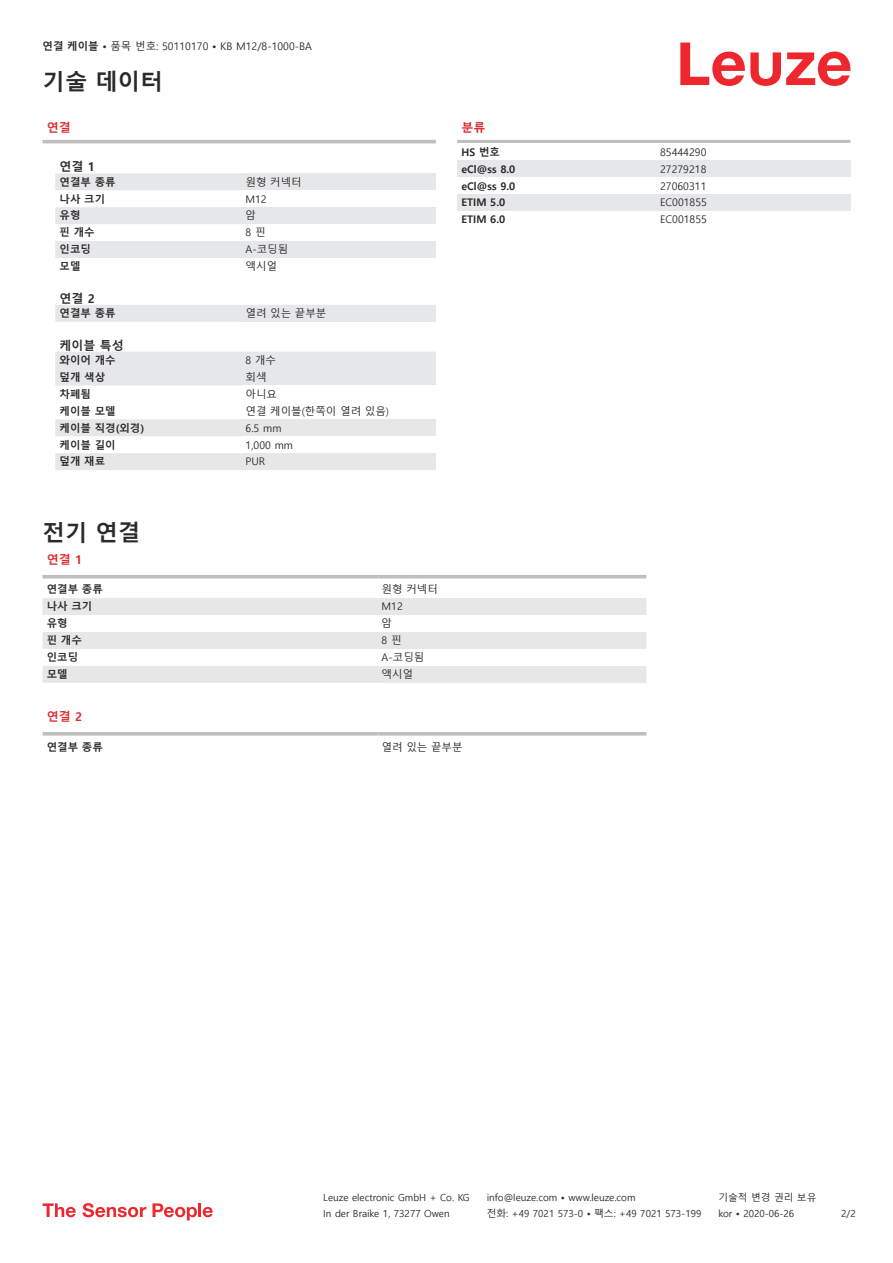
<style>
.page{position:relative;width:893px;height:1263px;background:#fff}
.page>*{position:absolute;margin:0;border:0;box-sizing:border-box;transform-origin:0 0}
.t1{font:700 22.5px "Malgun Gothic";color:#2b292a}
.t2{font:700 12px "Malgun Gothic";color:#2b292a}
.t3{font:700 12px "Malgun Gothic";color:#db2a30}
.t4{font:10.5px "Malgun Gothic";color:#2b292a}
.t5{font:700 10.5px "Malgun Gothic";color:#2b292a}
.t6{font:9.75px "Malgun Gothic";color:#2b292a}
.s1{font-weight:700}
</style>
<div class="page">
<svg style="left:680px;top:43px;width:170px;height:43px"></svg>
<svg style="left:55px;top:173px;width:187px;height:297px"></svg>
<hr style="left:43px;top:140px;width:393px;height:3px;background:#bdbfc1">
<div style="left:242px;top:173px;width:194px;height:17px;background:#e6e7e9"></div>
<div style="left:242px;top:207px;width:194px;height:17px;background:#e6e7e9"></div>
<div style="left:242px;top:241px;width:194px;height:17px;background:#e6e7e9"></div>
<div style="left:242px;top:305px;width:194px;height:17px;background:#e6e7e9"></div>
<div style="left:242px;top:352px;width:194px;height:17px;background:#e6e7e9"></div>
<div style="left:242px;top:369px;width:194px;height:16px;background:#e6e7e9"></div>
<div style="left:242px;top:419px;width:194px;height:17px;background:#e6e7e9"></div>
<div style="left:242px;top:453px;width:194px;height:17px;background:#e6e7e9"></div>
<svg style="left:43px;top:578px;width:603px;height:1px"></svg>
<svg style="left:43px;top:598px;width:335px;height:85px;fill:#e6e7e9"></svg>
<hr style="left:43px;top:575px;width:335px;height:3px;background:#bdbfc1">
<hr style="left:378px;top:575px;width:268px;height:3px;background:#bdbfc1">
<div style="left:378px;top:598px;width:268px;height:17px;background:#e6e7e9"></div>
<div style="left:378px;top:632px;width:268px;height:17px;background:#e6e7e9"></div>
<div style="left:378px;top:666px;width:268px;height:17px;background:#e6e7e9"></div>
<svg style="left:43px;top:732px;width:335px;height:4px"></svg>
<svg style="left:378px;top:732px;width:268px;height:4px"></svg>
<hr style="left:457px;top:140px;width:393px;height:3px;background:#bdbfc1">
<div style="left:457px;top:160px;width:200px;height:17px;background:#e6e7e9"></div>
<div style="left:657px;top:160px;width:193px;height:17px;background:#e6e7e9"></div>
<div style="left:457px;top:194px;width:200px;height:17px;background:#e6e7e9"></div>
<div style="left:657px;top:194px;width:193px;height:17px;background:#e6e7e9"></div>
<svg style="left:43px;top:1203px;width:33px;height:14px"></svg>
<svg style="left:83px;top:1203px;width:63px;height:14px"></svg>
<svg style="left:153px;top:1203px;width:44px;height:17px"></svg>
<hr style="left:198px;top:1203px;width:3px;height:14px;background:#ed272d">
<svg style="left:203px;top:1207px;width:10px;height:10px"></svg>
<p class="t4" style="left:43px;top:41px;width:271px"><span class="s1">연결 케이블 •</span> 품목 번호: 50110170 <span class="s1">•</span> KB M12/8-1000-BA</p>
<h1 class="t1" style="left:43px;top:69px;width:122px">기술 데이터</h1>
<p class="t3" style="left:47px;top:121px;width:25px">연결</p>
<p class="t2" style="left:60px;top:160px;width:37px">연결 1</p>
<p class="t5" style="left:60px;top:176px;width:58px">연결부 종류</p>
<p class="t4" style="left:246px;top:176px;width:58px">원형 커넥터</p>
<p class="t5" style="left:60px;top:192px;width:47px">나사 크기</p>
<p class="t4" style="left:246px;top:193px;width:23px">M12</p>
<p class="t5" style="left:60px;top:209px;width:22px">유형</p>
<p class="t4" style="left:246px;top:210px;width:12px">암</p>
<p class="t5" style="left:60px;top:226px;width:37px">핀 개수</p>
<p class="t4" style="left:246px;top:227px;width:21px">8 핀</p>
<p class="t5" style="left:60px;top:243px;width:33px">인코딩</p>
<p class="t4" style="left:246px;top:243px;width:44px">A-코딩됨</p>
<p class="t5" style="left:60px;top:260px;width:22px">모델</p>
<p class="t4" style="left:246px;top:260px;width:33px">액시얼</p>
<p class="t2" style="left:60px;top:291px;width:37px">연결 2</p>
<p class="t5" style="left:60px;top:307px;width:58px">연결부 종류</p>
<p class="t4" style="left:246px;top:307px;width:82px">열려 있는 끝부분</p>
<p class="t2" style="left:60px;top:338px;width:66px">케이블 특성</p>
<p class="t5" style="left:60px;top:354px;width:58px">와이어 개수</p>
<p class="t4" style="left:246px;top:354px;width:32px">8 개수</p>
<p class="t5" style="left:60px;top:371px;width:47px">덮개 색상</p>
<p class="t4" style="left:246px;top:371px;width:22px">회색</p>
<p class="t5" style="left:60px;top:388px;width:33px">차폐됨</p>
<p class="t4" style="left:246px;top:388px;width:33px">아니요</p>
<p class="t5" style="left:60px;top:405px;width:58px">케이블 모델</p>
<p class="t4" style="left:246px;top:405px;width:145px">연결 케이블(한쪽이 열려 있음)</p>
<p class="t5" style="left:60px;top:421px;width:86px">케이블 직경(외경)</p>
<p class="t4" style="left:246px;top:422px;width:38px">6.5 mm</p>
<p class="t5" style="left:60px;top:438px;width:58px">케이블 길이</p>
<p class="t4" style="left:246px;top:439px;width:49px">1,000 mm</p>
<p class="t5" style="left:60px;top:455px;width:47px">덮개 재료</p>
<p class="t4" style="left:246px;top:456px;width:21px">PUR</p>
<p class="t3" style="left:461px;top:121px;width:25px">분류</p>
<p class="t5" style="left:461px;top:146px;width:40px">HS 번호</p>
<p class="t4" style="left:660px;top:146px;width:48px">85444290</p>
<p class="t5" style="left:461px;top:163px;width:55px">eCl@ss 8.0</p>
<p class="t4" style="left:660px;top:163px;width:48px">27279218</p>
<p class="t5" style="left:461px;top:179px;width:55px">eCl@ss 9.0</p>
<p class="t4" style="left:660px;top:180px;width:48px">27060311</p>
<p class="t5" style="left:461px;top:196px;width:45px">ETIM 5.0</p>
<p class="t4" style="left:660px;top:197px;width:48px">EC001855</p>
<p class="t5" style="left:461px;top:213px;width:45px">ETIM 6.0</p>
<p class="t4" style="left:660px;top:214px;width:48px">EC001855</p>
<h1 class="t1" style="left:43px;top:520px;width:99px">전기 연결</h1>
<p class="t3" style="left:47px;top:553px;width:37px">연결 1</p>
<p class="t5" style="left:47px;top:583px;width:58px">연결부 종류</p>
<p class="t4" style="left:382px;top:584px;width:58px">원형 커넥터</p>
<p class="t5" style="left:47px;top:600px;width:47px">나사 크기</p>
<p class="t4" style="left:382px;top:601px;width:23px">M12</p>
<p class="t5" style="left:47px;top:617px;width:22px">유형</p>
<p class="t4" style="left:382px;top:617px;width:12px">암</p>
<p class="t5" style="left:47px;top:634px;width:37px">핀 개수</p>
<p class="t4" style="left:382px;top:634px;width:21px">8 핀</p>
<p class="t5" style="left:47px;top:651px;width:33px">인코딩</p>
<p class="t4" style="left:382px;top:651px;width:44px">A-코딩됨</p>
<p class="t5" style="left:47px;top:668px;width:22px">모델</p>
<p class="t4" style="left:382px;top:668px;width:33px">액시얼</p>
<p class="t3" style="left:47px;top:710px;width:37px">연결 2</p>
<p class="t5" style="left:47px;top:740px;width:58px">연결부 종류</p>
<p class="t4" style="left:382px;top:741px;width:82px">열려 있는 끝부분</p>
<p class="t6" style="left:323px;top:1192px;width:148px">Leuze electronic GmbH + Co. KG</p>
<p class="t6" style="left:487px;top:1192px;width:150px">info@leuze.com • www.leuze.com</p>
<p class="t6" style="left:718px;top:1192px;width:100px">기술적 변경 권리 보유</p>
<p class="t6" style="left:323px;top:1208px;width:128px">In der Braike 1, 73277 Owen</p>
<p class="t6" style="left:487px;top:1208px;width:216px">전화: +49 7021 573-0 • 팩스: +49 7021 573-199</p>
<p class="t6" style="left:718px;top:1208px;width:77px">kor • 2020-06-26</p>
<p class="t6" style="left:841px;top:1208px;width:16px">2 /2</p>
</div>
